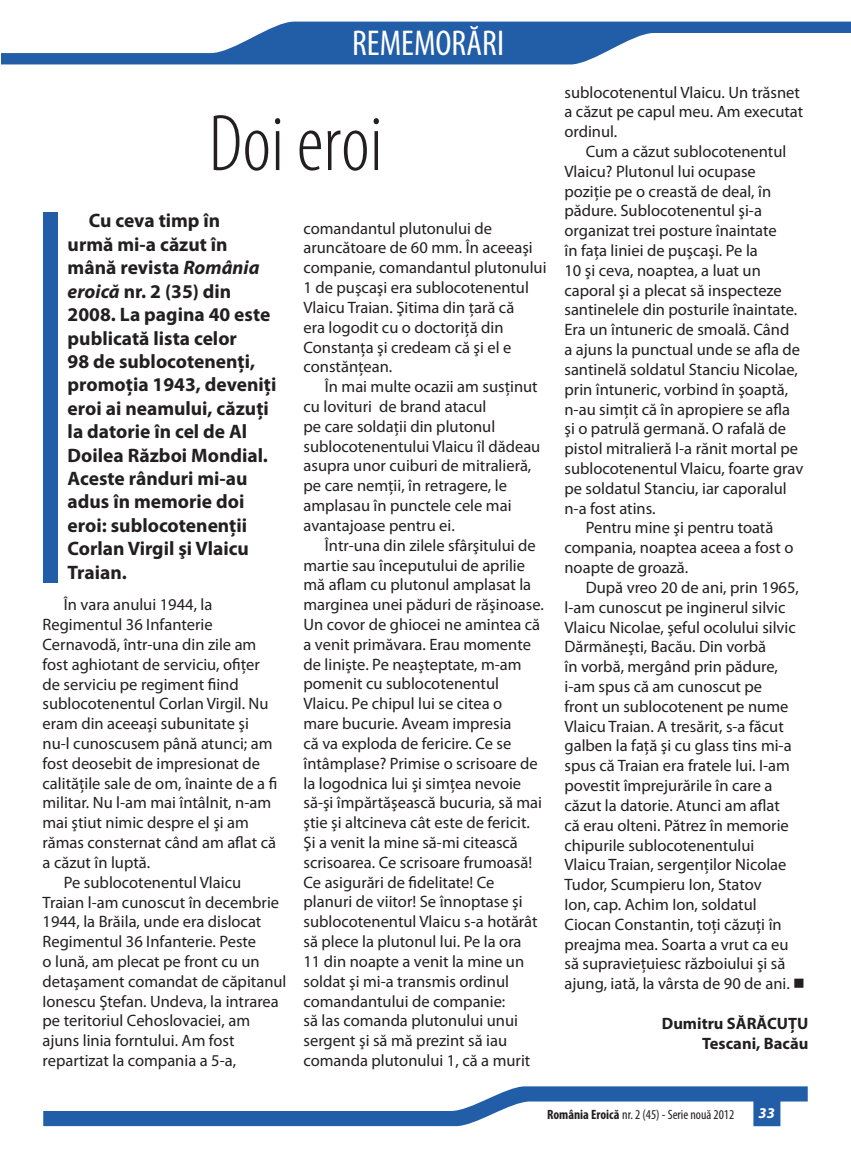
<style>
.page{position:relative;width:851px;height:1149px;background:#fff}
.page>*{position:absolute;margin:0;border:0;box-sizing:border-box;transform-origin:0 0}
.t1{font:300 condensed 81px "Myriad Pro";color:#231f20}
.t2{font:condensed 36px "Myriad Pro";color:#fff}
.t3{font:700 19.5px/23.4px "Myriad Pro";color:#231f20}
.t4{font:16.5px "Myriad Pro";color:#231f20}
.t5{font:700 16.5px/19.8px "Myriad Pro";color:#231f20;text-align:right}
.t6{font:italic 700 15px "Myriad Pro";color:#fff}
.t7{font:condensed 13.5px "Myriad Pro";color:#231f20}
.s1{font-style:italic}
.s2{font-weight:700}
</style>
<div class="page">
<svg style="left:43px;top:1086px;width:764px;height:39px"></svg>
<svg style="left:1px;top:22px;width:849px;height:42px"></svg>
<div style="left:43px;top:212px;width:15px;height:370px;background:#225da7"></div>
<p class="t2" style="left:352px;top:22px;width:153px">REMEMORĂRI</p>
<p class="t1" style="left:209px;top:100px;width:175px">Doi eroi</p>
<p class="t3" style="left:68px;top:208px;width:210px;text-indent:21px">Cu ceva timp în<br>urmă mi-a căzut în mână revista <span class="s1">România eroică</span> nr. 2 (35) din<br>2008. La pagina 40 este publicată lista celor<br>98 de sublocotenenţi, promoţia 1943, deveniţi eroi ai neamului, căzuţi la datorie în cel de Al<br>Doilea Război Mondial.<br>Aceste rânduri mi-au adus în memorie doi eroi: sublocotenenţii<br>Corlan Virgil şi Vlaicu<br>Traian.</p>
<p class="t4" style="left:64px;top:594px;width:150px">În vara anului 1944, la</p>
<p class="t4" style="left:43px;top:614px;width:172px">Regimentul 36 Infanterie</p>
<p class="t4" style="left:43px;top:634px;width:215px">Cernavodă, într-una din zile am</p>
<p class="t4" style="left:43px;top:653px;width:219px">fost aghiotant de serviciu, ofiţer</p>
<p class="t4" style="left:43px;top:673px;width:197px">de serviciu pe regiment fiind</p>
<p class="t4" style="left:43px;top:693px;width:227px">sublocotenentul Corlan Virgil. Nu</p>
<p class="t4" style="left:43px;top:713px;width:208px">eram din aceeaşi subunitate şi</p>
<p class="t4" style="left:43px;top:733px;width:231px">nu-l cunoscusem până atunci; am</p>
<p class="t4" style="left:43px;top:752px;width:219px">fost deosebit de impresionat de</p>
<p class="t4" style="left:43px;top:772px;width:236px">calităţile sale de om, înainte de a fi</p>
<p class="t4" style="left:43px;top:792px;width:230px">militar. Nu l-am mai întâlnit, n-am</p>
<p class="t4" style="left:43px;top:812px;width:208px">mai ştiut nimic despre el şi am</p>
<p class="t4" style="left:43px;top:832px;width:235px">rămas consternat când am aflat că</p>
<p class="t4" style="left:43px;top:851px;width:109px">a căzut în luptă.</p>
<p class="t4" style="left:64px;top:871px;width:179px">Pe sublocotenentul Vlaicu</p>
<p class="t4" style="left:43px;top:891px;width:238px">Traian l-am cunoscut în decembrie</p>
<p class="t4" style="left:43px;top:911px;width:220px">1944, la Brăila, unde era dislocat</p>
<p class="t4" style="left:43px;top:931px;width:215px">Regimentul 36 Infanterie. Peste</p>
<p class="t4" style="left:43px;top:950px;width:219px">o lună, am plecat pe front cu un</p>
<p class="t4" style="left:43px;top:970px;width:245px">detaşament comandat de căpitanul</p>
<p class="t4" style="left:43px;top:990px;width:238px">Ionescu Ştefan. Undeva, la intrarea</p>
<p class="t4" style="left:43px;top:1010px;width:209px">pe teritoriul Cehoslovaciei, am</p>
<p class="t4" style="left:43px;top:1030px;width:193px">ajuns linia forntului. Am fost</p>
<p class="t4" style="left:43px;top:1049px;width:195px">repartizat la compania a 5-a,</p>
<p class="t4" style="left:303px;top:218px;width:190px">comandantul plutonului de</p>
<p class="t4" style="left:303px;top:238px;width:231px">aruncătoare de 60 mm. În aceeaşi</p>
<p class="t4" style="left:303px;top:257px;width:244px">companie, comandantul plutonului</p>
<p class="t4" style="left:303px;top:277px;width:227px">1 de puşcaşi era sublocotenentul</p>
<p class="t4" style="left:303px;top:297px;width:212px">Vlaicu Traian. Şitima din ţară că</p>
<p class="t4" style="left:303px;top:317px;width:201px">era logodit cu o doctoriţă din</p>
<p class="t4" style="left:303px;top:337px;width:209px">Constanţa şi credeam că şi el e</p>
<p class="t4" style="left:303px;top:356px;width:90px">constănţean.</p>
<p class="t4" style="left:325px;top:376px;width:214px">În mai multe ocazii am susţinut</p>
<p class="t4" style="left:303px;top:396px;width:184px">cu lovituri de brand atacul</p>
<p class="t4" style="left:303px;top:416px;width:193px">pe care soldaţii din plutonul</p>
<p class="t4" style="left:303px;top:436px;width:238px">sublocotenentului Vlaicu îl dădeau</p>
<p class="t4" style="left:303px;top:455px;width:229px">asupra unor cuiburi de mitralieră,</p>
<p class="t4" style="left:303px;top:475px;width:205px">pe care nemţii, în retragere, le</p>
<p class="t4" style="left:303px;top:495px;width:209px">amplasau în punctele cele mai</p>
<p class="t4" style="left:303px;top:515px;width:153px">avantajoase pentru ei.</p>
<p class="t4" style="left:325px;top:535px;width:212px">Într-una din zilele sfârşitului de</p>
<p class="t4" style="left:303px;top:554px;width:223px">martie sau începutului de aprilie</p>
<p class="t4" style="left:303px;top:574px;width:229px">mă aflam cu plutonul amplasat la</p>
<p class="t4" style="left:303px;top:594px;width:242px">marginea unei păduri de răşinoase.</p>
<p class="t4" style="left:303px;top:614px;width:238px">Un covor de ghiocei ne amintea că</p>
<p class="t4" style="left:303px;top:634px;width:229px">a venit primăvara. Erau momente</p>
<p class="t4" style="left:303px;top:653px;width:220px">de linişte. Pe neaşteptate, m-am</p>
<p class="t4" style="left:303px;top:673px;width:197px">pomenit cu sublocotenentul</p>
<p class="t4" style="left:303px;top:693px;width:200px">Vlaicu. Pe chipul lui se citea o</p>
<p class="t4" style="left:303px;top:713px;width:209px">mare bucurie. Aveam impresia</p>
<p class="t4" style="left:303px;top:733px;width:209px">că va exploda de fericire. Ce se</p>
<p class="t4" style="left:303px;top:752px;width:236px">întâmplase? Primise o scrisoare de</p>
<p class="t4" style="left:303px;top:772px;width:219px">la logodnica lui şi simţea nevoie</p>
<p class="t4" style="left:303px;top:792px;width:240px">să-şi împărtăşească bucuria, să mai</p>
<p class="t4" style="left:303px;top:812px;width:228px">ştie şi altcineva cât este de fericit.</p>
<p class="t4" style="left:303px;top:832px;width:216px">Şi a venit la mine să-mi citească</p>
<p class="t4" style="left:303px;top:851px;width:230px">scrisoarea. Ce scrisoare frumoasă!</p>
<p class="t4" style="left:303px;top:871px;width:192px">Ce asigurări de fidelitate! Ce</p>
<p class="t4" style="left:303px;top:891px;width:220px">planuri de viitor! Se înnoptase şi</p>
<p class="t4" style="left:303px;top:911px;width:235px">sublocotenentul Vlaicu s-a hotărât</p>
<p class="t4" style="left:303px;top:931px;width:219px">să plece la plutonul lui. Pe la ora</p>
<p class="t4" style="left:303px;top:950px;width:222px">11 din noapte a venit la mine un</p>
<p class="t4" style="left:303px;top:970px;width:207px">soldat şi mi-a transmis ordinul</p>
<p class="t4" style="left:303px;top:990px;width:203px">comandantului de companie:</p>
<p class="t4" style="left:303px;top:1010px;width:216px">să las comanda plutonului unui</p>
<p class="t4" style="left:303px;top:1030px;width:205px">sergent şi să mă prezint să iau</p>
<p class="t4" style="left:303px;top:1049px;width:228px">comanda plutonului 1, că a murit</p>
<p class="t4" style="left:564px;top:82px;width:237px">sublocotenentul Vlaicu. Un trăsnet</p>
<p class="t4" style="left:564px;top:102px;width:240px">a căzut pe capul meu. Am executat</p>
<p class="t4" style="left:564px;top:121px;width:54px">ordinul.</p>
<p class="t4" style="left:585px;top:141px;width:202px">Cum a căzut sublocotenentul</p>
<p class="t4" style="left:564px;top:161px;width:193px">Vlaicu? Plutonul lui ocupase</p>
<p class="t4" style="left:564px;top:181px;width:208px">poziţie pe o creastă de deal, în</p>
<p class="t4" style="left:564px;top:201px;width:199px">pădure. Sublocotenentul şi-a</p>
<p class="t4" style="left:564px;top:220px;width:214px">organizat trei posture înaintate</p>
<p class="t4" style="left:564px;top:240px;width:195px">în faţa liniei de puşcaşi. Pe la</p>
<p class="t4" style="left:564px;top:260px;width:198px">10 şi ceva, noaptea, a luat un</p>
<p class="t4" style="left:564px;top:280px;width:219px">caporal şi a plecat să inspecteze</p>
<p class="t4" style="left:564px;top:300px;width:234px">santinelele din posturile înaintate.</p>
<p class="t4" style="left:564px;top:319px;width:226px">Era un întuneric de smoală. Când</p>
<p class="t4" style="left:564px;top:339px;width:237px">a ajuns la punctual unde se afla de</p>
<p class="t4" style="left:564px;top:359px;width:235px">santinelă soldatul Stanciu Nicolae,</p>
<p class="t4" style="left:564px;top:379px;width:225px">prin întuneric, vorbind în şoaptă,</p>
<p class="t4" style="left:564px;top:399px;width:227px">n-au simţit că în apropiere se afla</p>
<p class="t4" style="left:564px;top:418px;width:223px">şi o patrulă germană. O rafală de</p>
<p class="t4" style="left:564px;top:438px;width:235px">pistol mitralieră l-a rănit mortal pe</p>
<p class="t4" style="left:564px;top:458px;width:240px">sublocotenentul Vlaicu, foarte grav</p>
<p class="t4" style="left:564px;top:478px;width:224px">pe soldatul Stanciu, iar caporalul</p>
<p class="t4" style="left:564px;top:498px;width:92px">n-a fost atins.</p>
<p class="t4" style="left:585px;top:517px;width:189px">Pentru mine şi pentru toată</p>
<p class="t4" style="left:564px;top:537px;width:230px">compania, noaptea aceea a fost o</p>
<p class="t4" style="left:564px;top:557px;width:125px">noapte de groază.</p>
<p class="t4" style="left:585px;top:577px;width:214px">După vreo 20 de ani, prin 1965,</p>
<p class="t4" style="left:564px;top:597px;width:222px">l-am cunoscut pe inginerul silvic</p>
<p class="t4" style="left:564px;top:616px;width:233px">Vlaicu Nicolae, şeful ocolului silvic</p>
<p class="t4" style="left:564px;top:636px;width:203px">Dărmăneşti, Bacău. Din vorbă</p>
<p class="t4" style="left:564px;top:656px;width:215px">în vorbă, mergând prin pădure,</p>
<p class="t4" style="left:564px;top:676px;width:199px">i-am spus că am cunoscut pe</p>
<p class="t4" style="left:564px;top:696px;width:225px">front un sublocotenent pe nume</p>
<p class="t4" style="left:564px;top:715px;width:221px">Vlaicu Traian. A tresărit, s-a făcut</p>
<p class="t4" style="left:564px;top:735px;width:229px">galben la faţă şi cu glass tins mi-a</p>
<p class="t4" style="left:564px;top:755px;width:227px">spus că Traian era fratele lui. I-am</p>
<p class="t4" style="left:564px;top:775px;width:209px">povestit împrejurările în care a</p>
<p class="t4" style="left:564px;top:795px;width:217px">căzut la datorie. Atunci am aflat</p>
<p class="t4" style="left:564px;top:814px;width:226px">că erau olteni. Pătrez în memorie</p>
<p class="t4" style="left:564px;top:834px;width:191px">chipurile sublocotenentului</p>
<p class="t4" style="left:564px;top:854px;width:223px">Vlaicu Traian, sergenţilor Nicolae</p>
<p class="t4" style="left:564px;top:874px;width:199px">Tudor, Scumpieru Ion, Statov</p>
<p class="t4" style="left:564px;top:894px;width:194px">Ion, cap. Achim Ion, soldatul</p>
<p class="t4" style="left:564px;top:913px;width:219px">Ciocan Constantin, toţi căzuţi în</p>
<p class="t4" style="left:564px;top:933px;width:225px">preajma mea. Soarta a vrut ca eu</p>
<p class="t4" style="left:564px;top:953px;width:222px">să supravieţuiesc războiului şi să</p>
<p class="t4" style="left:564px;top:973px;width:242px">ajung, iată, la vârsta de 90 de ani. ■</p>
<p class="t5" style="left:661px;top:1012px;width:148px">Dumitru SĂRĂCUŢU<br>Tescani, Bacău</p>
<p class="t7" style="left:547px;top:1105px;width:189px"><span class="s2">România Eroică</span> nr. 2 (45) - Serie nouă 2012</p>
<p class="t6" style="left:758px;top:1102px;width:18px">33</p>
</div>
